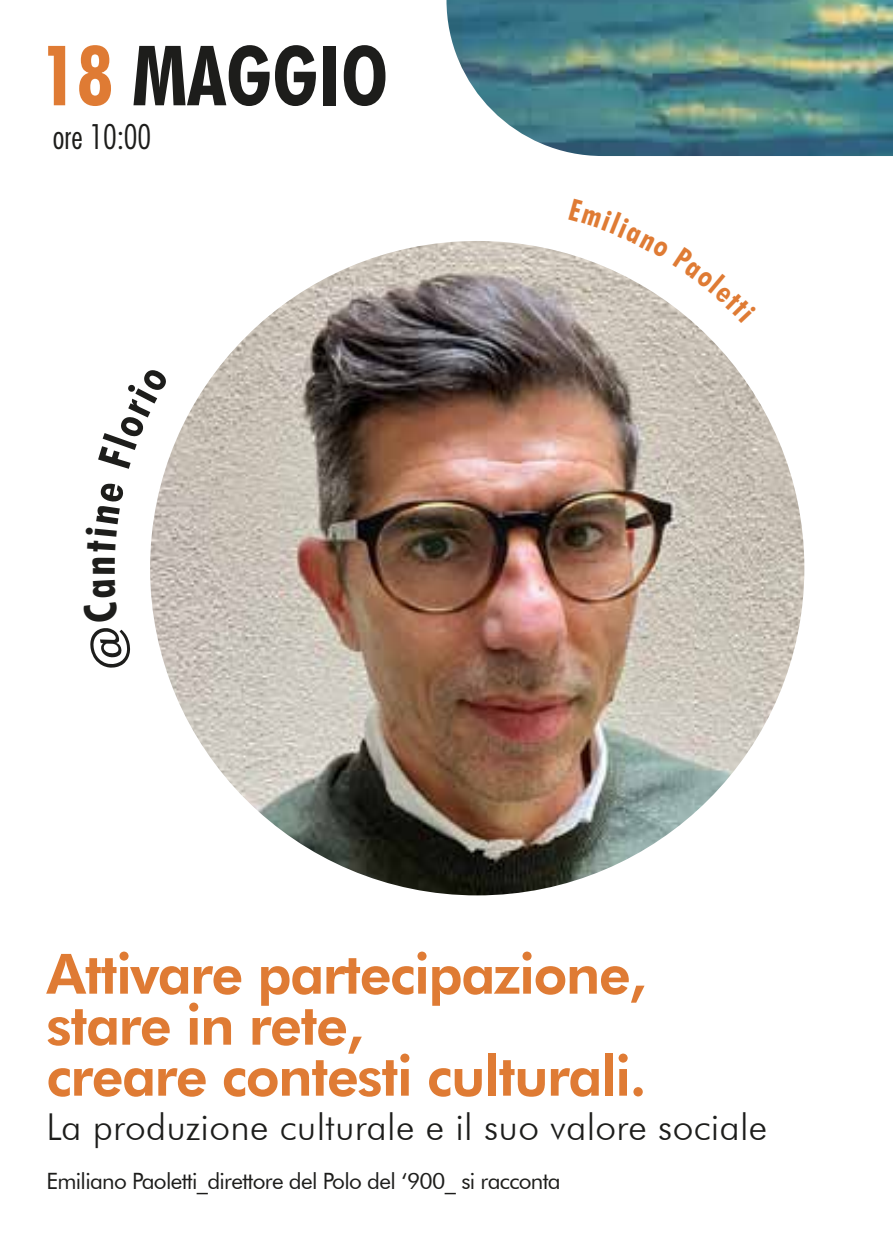
<style>
.page{position:relative;width:893px;height:1259px;background:#fff}
.page>*{position:absolute;margin:0;border:0;box-sizing:border-box;transform-origin:0 0}
.t1{font:700 condensed 83.4px "Futura BT";color:#1d1d1b}
.t2{font:800 55.5px/51px "Futura BT";letter-spacing:-.025em;color:#df7b34}
.t3{font:700 condensed 45px "Futura BT";color:#1d1d1b}
.t4{font:300 37.2px "Futura BT";letter-spacing:.01em;color:#1d1d1b}
.t5{font:300 condensed 33px "Futura";color:#1d1d1b}
.t6{font:22.5px "Futura BT";letter-spacing:-.03em;color:#1d1d1b}
.s1{color:#df7b34}
</style>
<div class="page">
<img style="left:446px;top:0;width:447px;height:156px">
<img style="left:150px;top:241px;width:654px;height:654px;border-radius:327px">
<svg style="left:568px;top:253px;width:126px;height:70px"></svg>
<h1 class="t1" style="left:40px;top:25px;width:349px"><span class="s1">18</span> MAGGIO</h1>
<p class="t5" style="left:53px;top:117px;width:100px">ore 10:00</p>
<p class="t3" style="left:71px;top:575px;width:22px;rotate:-90deg">n</p>
<p class="t2" style="left:46px;top:948px;width:602px">Attivare partecipazione, stare in rete,<br>creare contesti culturali.</p>
<p class="t4" style="left:46px;top:1104px;width:722px">La produzione culturale e il suo valore sociale</p>
<p class="t6" style="left:46px;top:1167px;width:516px">Emiliano Paoletti_direttore del Polo del ‘900_ si racconta</p>
</div>
